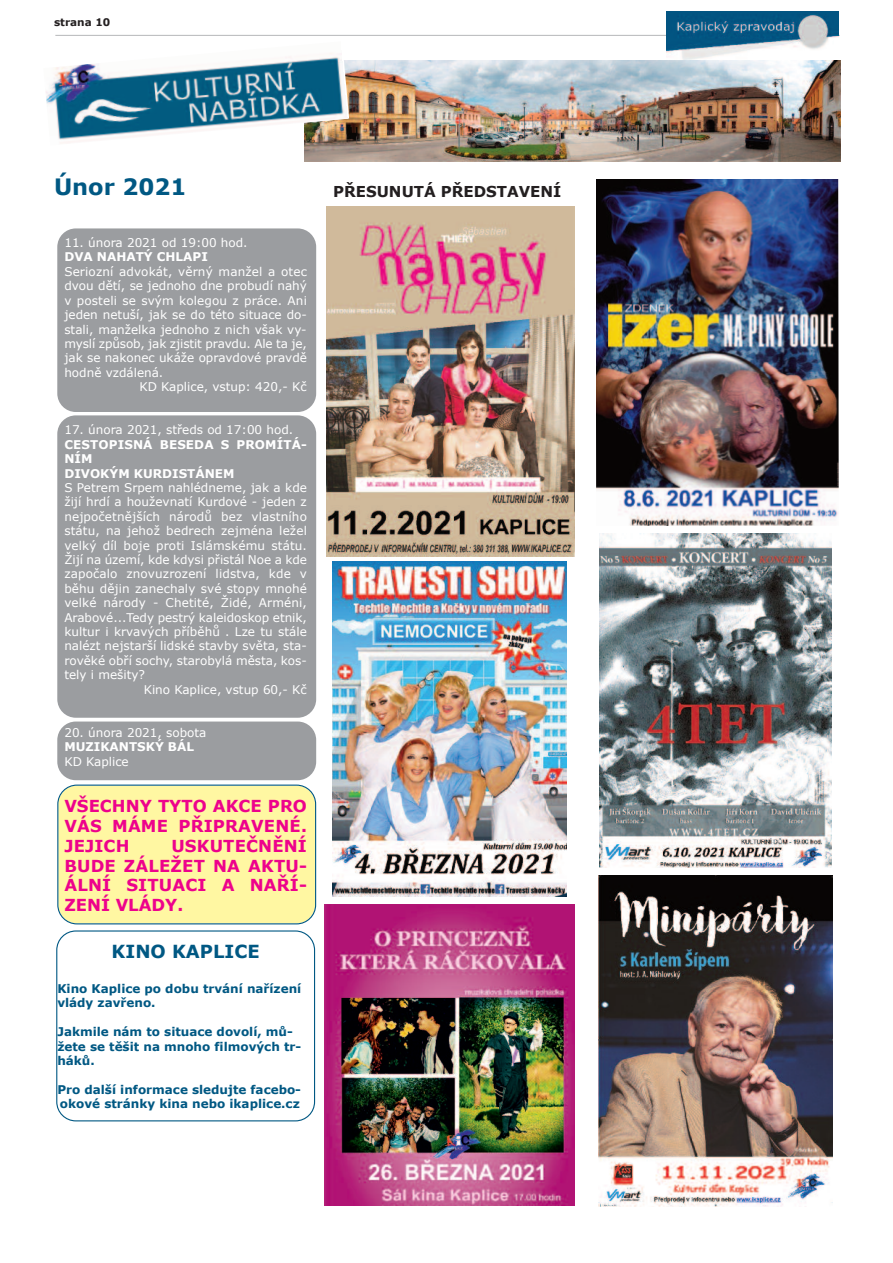
<style>
.page{position:relative;width:893px;height:1263px;background:#fff}
.page>*{position:absolute;margin:0;border:0;box-sizing:border-box;transform-origin:0 0}
.t1{font:700 22.5px "Verdana";color:#005883}
.t2{font:700 18px "Verdana";color:#005883}
.t3{font:700 16.5px/19.8px "Verdana";letter-spacing:.01em;color:#ed028c;text-align:justify}
.t4{font:700 15px "Verdana";color:#231f20}
.t5{font:12px "Verdana";color:#fff}
.t6{font:700 12px/14.4px "Verdana";color:#005883}
.t7{font:700 12px/14.4px "Verdana";color:#fff}
.t8{font:700 10.5px "Verdana";color:#231f20}
</style>
<div class="page">
<hr style="left:55px;top:35px;width:785px;height:1px;background:#bfc0c2">
<img style="left:666px;top:11px;width:172px;height:49px">
<img style="left:305px;top:61px;width:536px;height:100px">
<div style="left:57px;top:784px;width:259px;height:140px;background:#fff7a2"></div>
<div style="left:57px;top:721px;width:259px;height:59px;background:#9b9da0;border-radius:18px"></div>
<div style="left:57px;top:415px;width:259px;height:303px;background:#9b9da0;border-radius:18px"></div>
<div style="left:57px;top:228px;width:259px;height:184px;background:#9b9da0;border-radius:18px"></div>
<img style="left:46px;top:53px;width:302px;height:92px">
<img style="left:596px;top:179px;width:243px;height:346px">
<img style="left:599px;top:533px;width:233px;height:334px">
<img style="left:325px;top:904px;width:250px;height:301px">
<img style="left:599px;top:876px;width:233px;height:331px">
<svg style="left:56px;top:930px;width:259px;height:191px"></svg>
<img style="left:326px;top:207px;width:248px;height:349px">
<img style="left:333px;top:562px;width:233px;height:335px">
<p class="t8" style="left:54px;top:16px;width:58px">strana 10</p>
<h1 class="t1" style="left:54px;top:172px;width:134px">Únor 2021</h1>
<p class="t5" style="left:64px;top:235px;width:185px">11. února 2021 od 19:00 hod.</p>
<p class="t7" style="left:64px;top:249px;width:145px">DVA NAHATÝ CHLAPI</p>
<p class="t5" style="left:64px;top:264px;width:244px">Seriozní advokát, věrný manžel a otec</p>
<p class="t5" style="left:64px;top:278px;width:244px">dvou dětí, se jednoho dne probudí nahý</p>
<p class="t5" style="left:64px;top:293px;width:244px">v posteli se svým kolegou z práce. Ani</p>
<p class="t5" style="left:64px;top:307px;width:244px">jeden netuší, jak se do této situace do-</p>
<p class="t5" style="left:64px;top:321px;width:244px">stali, manželka jednoho z nich však vy-</p>
<p class="t5" style="left:64px;top:336px;width:244px">myslí způsob, jak zjistit pravdu. Ale ta je,</p>
<p class="t5" style="left:64px;top:350px;width:244px">jak se nakonec ukáže opravdové pravdě</p>
<p class="t5" style="left:64px;top:365px;width:100px">hodně vzdálená.</p>
<p class="t5" style="left:139px;top:379px;width:169px">KD Kaplice, vstup: 420,- Kč</p>
<p class="t5" style="left:64px;top:422px;width:230px">17. února 2021, středs od 17:00 hod.</p>
<p class="t7" style="left:64px;top:437px;width:244px">CESTOPISNÁ BESEDA S PROMÍTÁ-<br>NÍM<br>DIVOKÝM KURDISTÁNEM</p>
<p class="t5" style="left:64px;top:480px;width:244px">S Petrem Srpem nahlédneme, jak a kde</p>
<p class="t5" style="left:64px;top:494px;width:244px">žijí hrdí a houževnatí Kurdové - jeden z</p>
<p class="t5" style="left:64px;top:509px;width:244px">nejpočetnějších národů bez vlastního</p>
<p class="t5" style="left:64px;top:523px;width:244px">státu, na jehož bedrech zejména ležel</p>
<p class="t5" style="left:64px;top:537px;width:244px">velký díl boje proti Islámskému státu.</p>
<p class="t5" style="left:64px;top:552px;width:244px">Žijí na území, kde kdysi přistál Noe a kde</p>
<p class="t5" style="left:64px;top:566px;width:244px">započalo znovuzrození lidstva, kde v</p>
<p class="t5" style="left:64px;top:581px;width:244px">běhu dějin zanechaly své stopy mnohé</p>
<p class="t5" style="left:64px;top:595px;width:244px">velké národy - Chetité, Židé, Arméni,</p>
<p class="t5" style="left:64px;top:609px;width:244px">Arabové...Tedy pestrý kaleidoskop etnik,</p>
<p class="t5" style="left:64px;top:624px;width:244px">kultur i krvavých příběhů . Lze tu stále</p>
<p class="t5" style="left:64px;top:638px;width:244px">nalézt nejstarší lidské stavby světa, sta-</p>
<p class="t5" style="left:64px;top:653px;width:244px">rověké obří sochy, starobylá města, kos-</p>
<p class="t5" style="left:64px;top:667px;width:82px">tely i mešity?</p>
<p class="t5" style="left:144px;top:681px;width:165px">Kino Kaplice, vstup 60,- Kč</p>
<p class="t5" style="left:64px;top:725px;width:143px">20. února 2021, sobota</p>
<p class="t7" style="left:64px;top:739px;width:131px">MUZIKANTSKÝ BÁL</p>
<p class="t5" style="left:64px;top:753px;width:66px">KD Kaplice</p>
<h3 class="t3" style="left:64px;top:796px;width:244px">VŠECHNY TYTO AKCE PRO VÁS MÁME PŘIPRAVENÉ.<br>JEJICH</h3>
<h3 class="t3" style="left:64px;top:835px;width:244px;text-indent:107px">USKUTEČNĚNÍ BUDE ZÁLEŽET NA AKTU-ÁLNÍ SITUACI A NAŘÍ-ZENÍ VLÁDY.</h3>
<h2 class="t2" style="left:112px;top:940px;width:150px">KINO KAPLICE</h2>
<p class="t6" style="left:57px;top:981px;width:246px">Kino Kaplice po dobu trvání nařízení vlády zavřeno.</p>
<p class="t6" style="left:57px;top:1024px;width:245px">Jakmile nám to situace dovolí, mů&shy;žete se těšit na mnoho filmových tr&shy;háků.</p>
<p class="t6" style="left:57px;top:1082px;width:245px">Pro další informace sledujte facebo&shy;okové stránky kina nebo ikaplice.cz</p>
<p class="t4" style="left:333px;top:182px;width:230px">PŘESUNUTÁ PŘEDSTAVENÍ</p>
</div>
